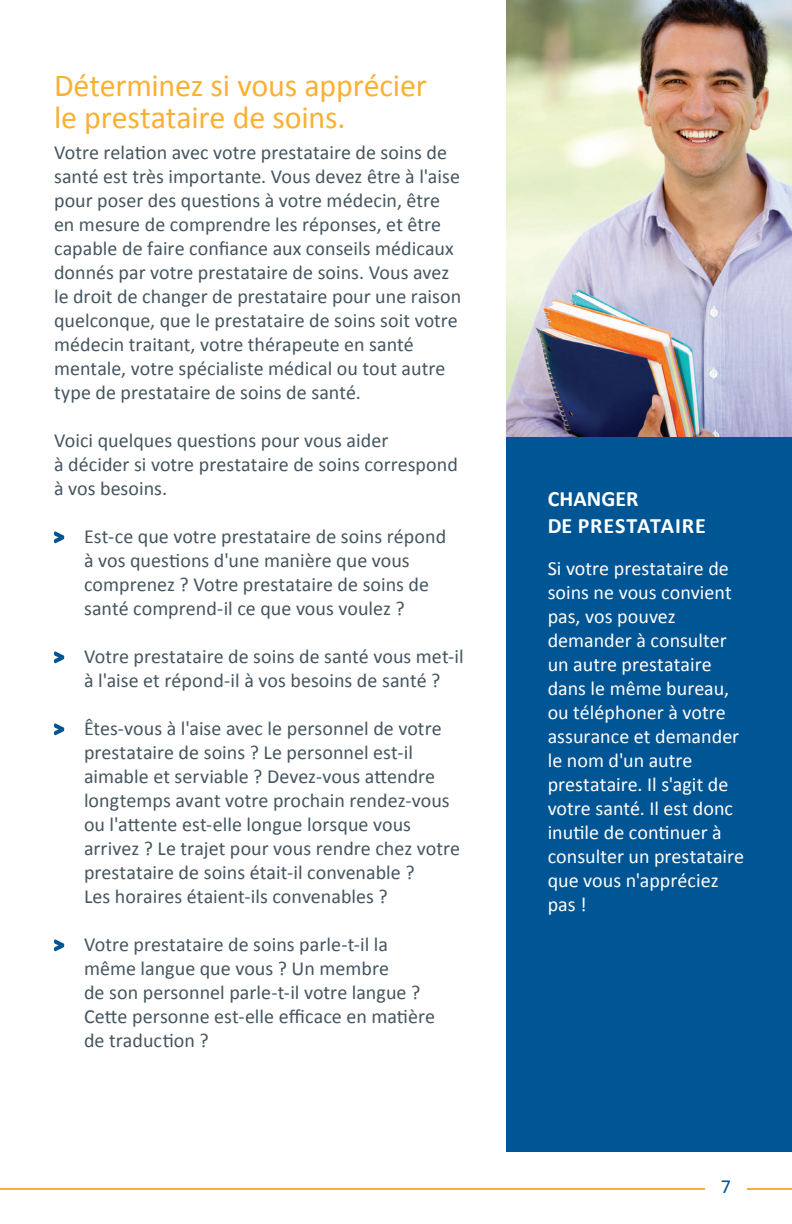
<style>
.page{position:relative;width:792px;height:1224px;background:#fff}
.page>*{position:absolute;margin:0;border:0;box-sizing:border-box;transform-origin:0 0}
.Subsection{font:32px/32px "Calibri";letter-spacing:-.005em;color:#fbb033}
.Section{font:700 22px/26.4px "Calibri";letter-spacing:.005em;color:#fff}
.Text{font:20px/24px "Calibri";letter-spacing:.005em;color:#45555f}
.Text-2{font:20px/24px "Calibri";letter-spacing:.005em;color:#fff}
.t1{font:20px "Calibri";color:#005595}
.s1{font-weight:700;color:#005595}
</style>
<div class="page">
<hr style="left:0;top:1188px;width:705px;height:2px;background:#fbb033">
<hr style="left:747px;top:1188px;width:45px;height:2px;background:#fbb033">
<svg style="left:54px;top:531px;width:11px;height:13px"></svg>
<svg style="left:54px;top:651px;width:11px;height:13px"></svg>
<svg style="left:54px;top:723px;width:11px;height:13px"></svg>
<svg style="left:54px;top:939px;width:11px;height:13px"></svg>
<div style="left:507px;top:436px;width:285px;height:716px;background:#005595"></div>
<img style="left:507px;top:0;width:285px;height:436px">
<p class="Subsection" style="left:54px;top:69px;width:374px">Déterminez si vous apprécier le prestataire de soins.</p>
<p class="Text" style="left:54px;top:140px;width:409px">Votre relation avec votre prestataire de soins de santé est très importante. Vous devez être à l'aise pour poser des questions à votre médecin, être en mesure de comprendre les réponses, et être capable de faire confiance aux conseils médicaux donnés par votre prestataire de soins. Vous avez le droit de changer de prestataire pour une raison quelconque, que le prestataire de soins soit votre médecin traitant, votre thérapeute en santé mentale, votre spécialiste médical ou tout autre type de prestataire de soins de santé.</p>
<p class="Text" style="left:54px;top:428px;width:405px">Voici quelques questions pour vous aider<br>à décider si votre prestataire de soins correspond à vos besoins.</p>
<p class="Text" style="left:84px;top:524px;width:364px;text-indent:-30px"><span class="s1">&gt;</span> Est-ce que votre prestataire de soins répond à vos questions d'une manière que vous comprenez ? Votre prestataire de soins de santé comprend-il ce que vous voulez ?</p>
<p class="Text" style="left:54px;top:644px;width:411px;text-align:center"><span class="s1">&gt;</span> Votre prestataire de soins de santé vous met-il à l'aise et répond-il à vos besoins de santé ?</p>
<p class="Text" style="left:84px;top:716px;width:378px;text-indent:-30px"><span class="s1">&gt;</span> Êtes-vous à l'aise avec le personnel de votre prestataire de soins ? Le personnel est-il aimable et serviable ? Devez-vous attendre longtemps avant votre prochain rendez-vous ou l'attente est-elle longue lorsque vous arrivez ? Le trajet pour vous rendre chez votre prestataire de soins était-il convenable ?<br>Les horaires étaient-ils convenables ?</p>
<p class="Text" style="left:84px;top:932px;width:353px;text-indent:-30px"><span class="s1">&gt;</span> Votre prestataire de soins parle-t-il la même langue que vous ? Un membre<br>de son personnel parle-t-il votre langue ?<br>Cette personne est-elle efficace en matière de traduction ?</p>
<p class="Section" style="left:548px;top:486px;width:160px">CHANGER<br>DE PRESTATAIRE</p>
<p class="Text-2" style="left:548px;top:556px;width:198px">Si votre prestataire de soins ne vous convient pas, vos pouvez demander à consulter un autre prestataire dans le même bureau, ou téléphoner à votre assurance et demander le nom d'un autre prestataire. Il s'agit de votre santé. Il est donc inutile de continuer à consulter un prestataire que vous n'appréciez pas !</p>
<p class="t1" style="left:721px;top:1174px;width:12px">7</p>
</div>
